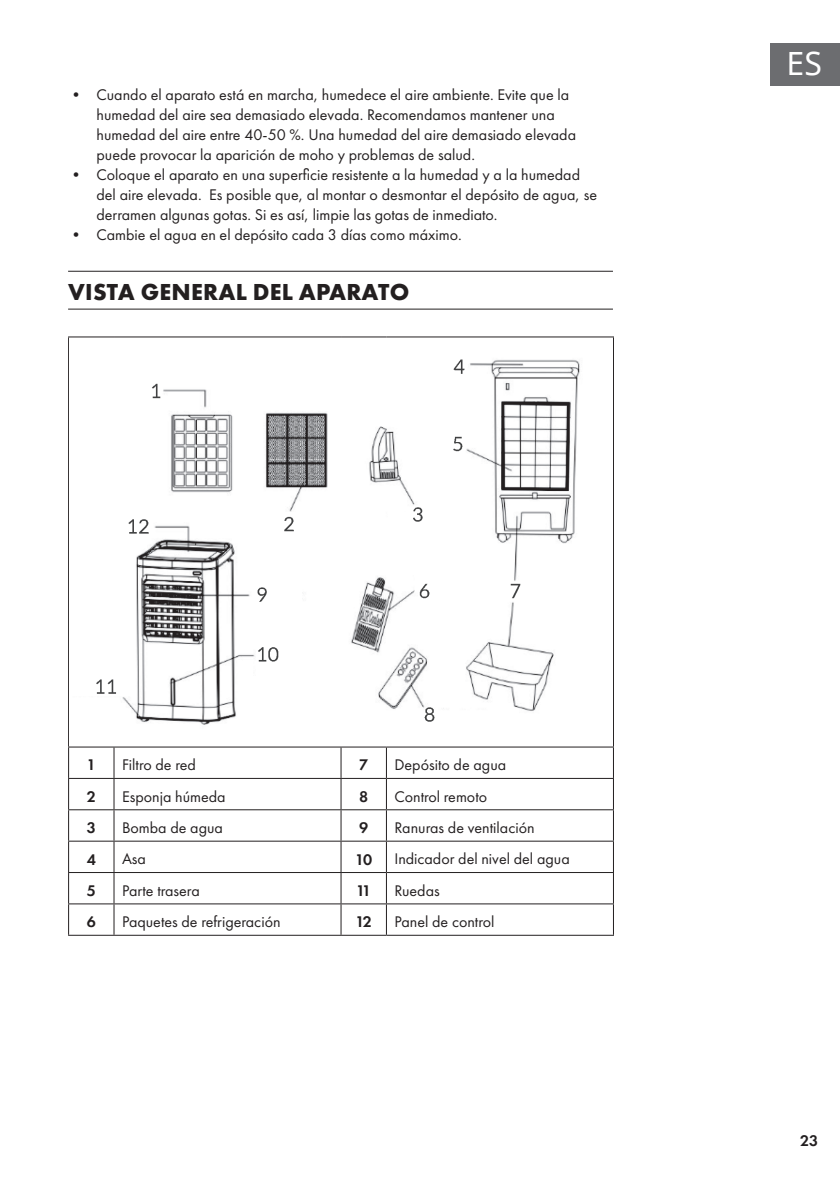
<style>
.page{position:relative;width:840px;height:1191px;background:#fff}
.page>*{position:absolute;margin:0;border:0;box-sizing:border-box;transform-origin:0 0}
.t1{font:32px "Noto Sans";color:#fff}
.t2{font:700 24px "Futura PTW08";letter-spacing:.01em;color:#231f20}
.t3{font:16px/20px "Futura PTW08";color:#231f20}
.t4{font:600 16px "Futura PTW08";letter-spacing:-.095em;color:#231f20}
</style>
<div class="page">
<div style="left:770px;top:43px;width:69px;height:42px;background:#6c6d70"></div>
<hr style="left:68px;top:271px;width:544px;height:1px;background:#231f20">
<hr style="left:68px;top:308px;width:544px;height:1px;background:#231f20">
<hr style="left:68px;top:336px;width:46px;height:1px;background:#231f20">
<hr style="left:68px;top:337px;width:1px;height:409px;background:#231f20">
<hr style="left:114px;top:336px;width:227px;height:1px;background:#231f20">
<hr style="left:341px;top:336px;width:45px;height:1px;background:#231f20">
<hr style="left:386px;top:336px;width:227px;height:1px;background:#231f20">
<hr style="left:612px;top:337px;width:1px;height:409px;background:#231f20">
<hr style="left:68px;top:746px;width:46px;height:1px;background:#231f20">
<hr style="left:68px;top:747px;width:1px;height:31px;background:#231f20">
<hr style="left:114px;top:746px;width:227px;height:1px;background:#231f20">
<hr style="left:113px;top:747px;width:1px;height:31px;background:#231f20">
<hr style="left:341px;top:746px;width:45px;height:1px;background:#231f20">
<hr style="left:340px;top:747px;width:1px;height:31px;background:#231f20">
<hr style="left:386px;top:746px;width:227px;height:1px;background:#231f20">
<hr style="left:386px;top:747px;width:1px;height:31px;background:#231f20">
<hr style="left:612px;top:747px;width:1px;height:31px;background:#231f20">
<hr style="left:68px;top:778px;width:46px;height:1px;background:#231f20">
<hr style="left:68px;top:779px;width:1px;height:30px;background:#231f20">
<hr style="left:114px;top:778px;width:227px;height:1px;background:#231f20">
<hr style="left:113px;top:779px;width:1px;height:30px;background:#231f20">
<hr style="left:341px;top:778px;width:45px;height:1px;background:#231f20">
<hr style="left:340px;top:779px;width:1px;height:30px;background:#231f20">
<hr style="left:386px;top:778px;width:227px;height:1px;background:#231f20">
<hr style="left:386px;top:779px;width:1px;height:30px;background:#231f20">
<hr style="left:612px;top:779px;width:1px;height:30px;background:#231f20">
<hr style="left:68px;top:809px;width:46px;height:1px;background:#231f20">
<hr style="left:68px;top:810px;width:1px;height:30px;background:#231f20">
<hr style="left:114px;top:809px;width:227px;height:1px;background:#231f20">
<hr style="left:113px;top:810px;width:1px;height:30px;background:#231f20">
<hr style="left:341px;top:809px;width:45px;height:1px;background:#231f20">
<hr style="left:340px;top:810px;width:1px;height:30px;background:#231f20">
<hr style="left:386px;top:809px;width:227px;height:1px;background:#231f20">
<hr style="left:386px;top:810px;width:1px;height:30px;background:#231f20">
<hr style="left:612px;top:810px;width:1px;height:30px;background:#231f20">
<hr style="left:68px;top:840px;width:46px;height:1px;background:#231f20">
<hr style="left:68px;top:841px;width:1px;height:31px;background:#231f20">
<hr style="left:114px;top:840px;width:227px;height:1px;background:#231f20">
<hr style="left:113px;top:841px;width:1px;height:31px;background:#231f20">
<hr style="left:341px;top:840px;width:45px;height:1px;background:#231f20">
<hr style="left:340px;top:841px;width:1px;height:31px;background:#231f20">
<hr style="left:386px;top:840px;width:227px;height:1px;background:#231f20">
<hr style="left:386px;top:841px;width:1px;height:31px;background:#231f20">
<hr style="left:612px;top:841px;width:1px;height:31px;background:#231f20">
<hr style="left:68px;top:872px;width:46px;height:1px;background:#231f20">
<hr style="left:68px;top:873px;width:1px;height:30px;background:#231f20">
<hr style="left:114px;top:872px;width:227px;height:1px;background:#231f20">
<hr style="left:113px;top:873px;width:1px;height:30px;background:#231f20">
<hr style="left:341px;top:872px;width:45px;height:1px;background:#231f20">
<hr style="left:340px;top:873px;width:1px;height:30px;background:#231f20">
<hr style="left:386px;top:872px;width:227px;height:1px;background:#231f20">
<hr style="left:386px;top:873px;width:1px;height:30px;background:#231f20">
<hr style="left:612px;top:873px;width:1px;height:30px;background:#231f20">
<hr style="left:68px;top:903px;width:46px;height:1px;background:#231f20">
<hr style="left:68px;top:904px;width:1px;height:30px;background:#231f20">
<hr style="left:114px;top:903px;width:227px;height:1px;background:#231f20">
<hr style="left:113px;top:904px;width:1px;height:30px;background:#231f20">
<hr style="left:341px;top:903px;width:45px;height:1px;background:#231f20">
<hr style="left:340px;top:904px;width:1px;height:30px;background:#231f20">
<hr style="left:386px;top:903px;width:227px;height:1px;background:#231f20">
<hr style="left:386px;top:904px;width:1px;height:30px;background:#231f20">
<hr style="left:612px;top:904px;width:1px;height:30px;background:#231f20">
<hr style="left:68px;top:934px;width:46px;height:1px;background:#231f20">
<hr style="left:114px;top:934px;width:227px;height:1px;background:#231f20">
<hr style="left:341px;top:934px;width:45px;height:1px;background:#231f20">
<hr style="left:386px;top:934px;width:227px;height:1px;background:#231f20">
<img style="left:96px;top:359px;width:484px;height:366px">
<p class="t3" style="left:96px;top:84px;width:481px;text-indent:-28px">• Cuando el aparato está en marcha, humedece el aire ambiente. Evite que la humedad del aire sea demasiado elevada. Recomendamos mantener una humedad del aire entre 40-50 %. Una humedad del aire demasiado elevada puede provocar la aparición de moho y problemas de salud.</p>
<p class="t3" style="left:96px;top:164px;width:502px;text-indent:-28px">• Coloque el aparato en una superficie resistente a la humedad y a la humedad del aire elevada. Es posible que, al montar o desmontar el depósito de agua, se derramen algunas gotas. Si es así, limpie las gotas de inmediato.</p>
<p class="t3" style="left:68px;top:224px;width:395px">• Cambie el agua en el depósito cada 3 días como máximo.</p>
<h2 class="t2" style="left:68px;top:276px;width:342px">VISTA GENERAL DEL APARATO</h2>
<p class="t4" style="left:87px;top:755px;width:11px">1</p>
<p class="t3" style="left:122px;top:754px;width:75px">Filtro de red</p>
<p class="t4" style="left:359px;top:755px;width:11px">7</p>
<p class="t3" style="left:394px;top:754px;width:113px">Depósito de agua</p>
<p class="t4" style="left:87px;top:786px;width:11px">2</p>
<p class="t3" style="left:122px;top:786px;width:105px">Esponja húmeda</p>
<p class="t4" style="left:359px;top:786px;width:11px">8</p>
<p class="t3" style="left:394px;top:786px;width:94px">Control remoto</p>
<p class="t4" style="left:87px;top:817px;width:11px">3</p>
<p class="t3" style="left:122px;top:817px;width:102px">Bomba de agua</p>
<p class="t4" style="left:359px;top:817px;width:11px">9</p>
<p class="t3" style="left:394px;top:817px;width:142px">Ranuras de ventilación</p>
<p class="t4" style="left:87px;top:849px;width:11px">4</p>
<p class="t3" style="left:122px;top:849px;width:25px">Asa</p>
<p class="t4" style="left:355px;top:849px;width:19px">10</p>
<p class="t3" style="left:394px;top:849px;width:177px">Indicador del nivel del agua</p>
<p class="t4" style="left:87px;top:880px;width:11px">5</p>
<p class="t3" style="left:122px;top:880px;width:79px">Parte trasera</p>
<p class="t4" style="left:356px;top:880px;width:17px">11</p>
<p class="t3" style="left:394px;top:880px;width:47px">Ruedas</p>
<p class="t4" style="left:87px;top:912px;width:11px">6</p>
<p class="t3" style="left:122px;top:911px;width:160px">Paquetes de refrigeración</p>
<p class="t4" style="left:355px;top:912px;width:18px">12</p>
<p class="t3" style="left:394px;top:911px;width:101px">Panel de control</p>
<h1 class="t1" style="left:786px;top:42px;width:37px">ES</h1>
<p class="t4" style="left:799px;top:1130px;width:19px">23</p>
</div>
